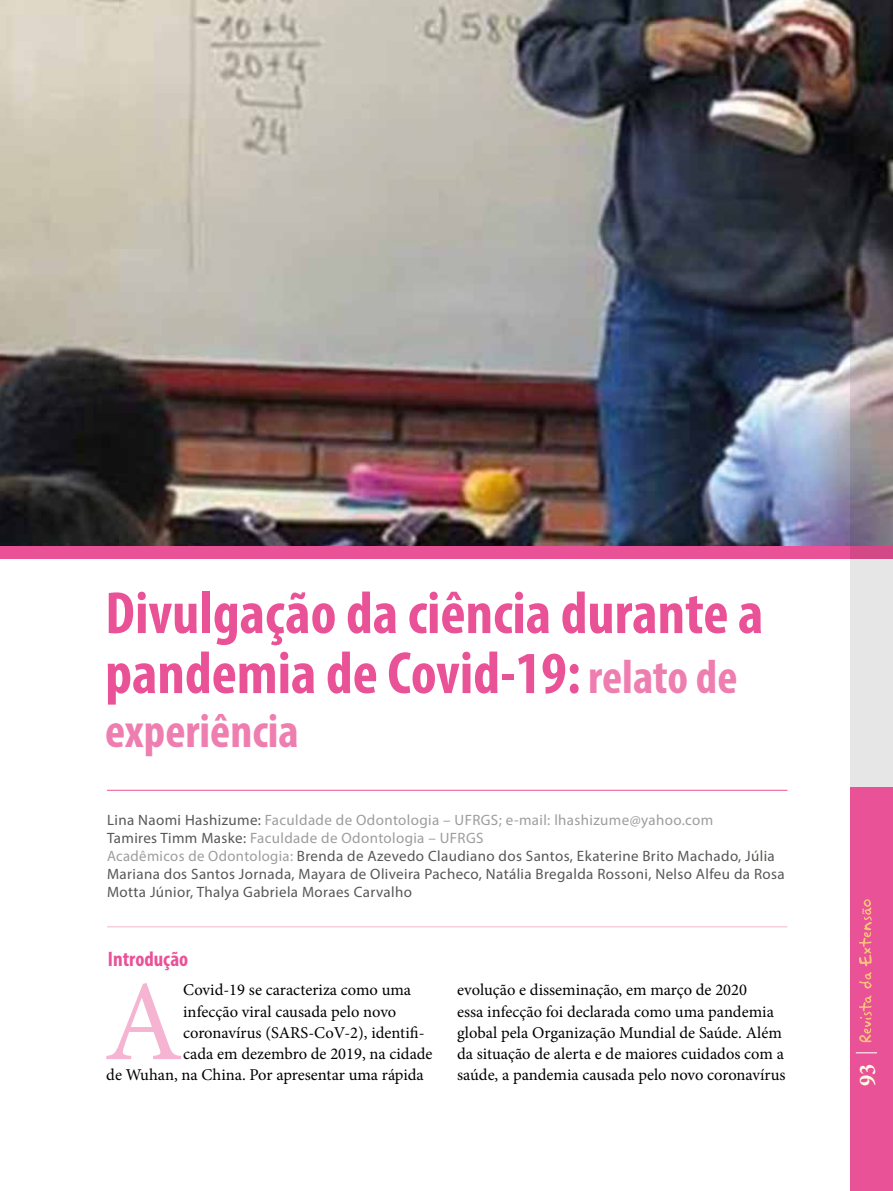
<style>
.page{position:relative;width:893px;height:1191px;background:#fff}
.page>*{position:absolute;margin:0;border:0;box-sizing:border-box;transform-origin:0 0}
.t1{font:114.6px "Minion Pro";color:#f5b5d2}
.t2{font:700 condensed 60px/60px "Myriad Pro";color:#ea5297}
.t3{font:700 condensed 48px "Myriad Pro";color:#ef7eb0}
.t4{font:700 condensed 24px "Minion Pro";color:#fff9e3}
.t5{font:700 condensed 21px "Myriad Pro";color:#ea5297}
.t6{font:16.5px/21.3px "Minion Pro";color:#000}
.t7{font:15px/18px "Myriad Pro";letter-spacing:.025em;color:#575756}
.s1{font-size:48px;color:#ef7eb0}
.s2{color:#9d9d9c}
</style>
<div class="page">
<img style="left:0;top:0;width:850px;height:546px">
<div style="left:0;top:546px;width:893px;height:13px;background:#ea5297"></div>
<svg style="left:850px;top:0;width:43px;height:787px;background:#827b80"></svg>
<div style="left:850px;top:787px;width:43px;height:404px;background:#ea5297"></div>
<hr style="left:107px;top:790px;width:680px;height:1px;background:#ea5297">
<hr style="left:107px;top:926px;width:680px;height:1px;background:#f5b5d2">
<svg style="left:856px;top:1052px;width:21px;height:1px"></svg>
<svg style="left:859px;top:995px;width:13px;height:47px"></svg>
<svg style="left:859px;top:899px;width:13px;height:89px"></svg>
<h2 class="t2" style="left:105px;top:582px;width:660px">Divulgação da ciência durante a pandemia de Covid-19: <span class="s1">relato de</span></h2>
<h3 class="t3" style="left:105px;top:701px;width:195px">experiência</h3>
<p class="t7" style="left:107px;top:810px;width:679px">Lina Naomi Hashizume: <span class="s2">Faculdade de Odontologia – UFRGS; e-mail: lhashizume@yahoo.com<br></span>Tamires Timm Maske: <span class="s2">Faculdade de Odontologia – UFRGS<br>Acadêmicos de Odontologia:</span> Brenda de Azevedo Claudiano dos Santos, Ekaterine Brito Machado, Júlia Mariana dos Santos Jornada, Mayara de Oliveira Pacheco, Natália Bregalda Rossoni, Nelso Alfeu da Rosa Motta Júnior, Thalya Gabriela Moraes Carvalho</p>
<p class="t5" style="left:108px;top:946px;width:82px">Introdução</p>
<h1 class="t1" style="left:104px;top:945px;width:81px">A</h1>
<p class="t6" style="left:183px;top:979px;width:229px">Covid-19 se caracteriza como uma</p>
<p class="t6" style="left:183px;top:1000px;width:215px">infecção viral causada pelo novo</p>
<p class="t6" style="left:183px;top:1022px;width:243px">coronavírus (SARS-CoV-2), identifi-</p>
<p class="t6" style="left:183px;top:1043px;width:251px">cada em dezembro de 2019, na cidade</p>
<p class="t6" style="left:106px;top:1064px;width:319px">de Wuhan, na China. Por apresentar uma rápida</p>
<p class="t6" style="left:457px;top:979px;width:330px">evolução e disseminação, em março de 2020<br>essa infecção foi declarada como uma pandemia global pela Organização Mundial de Saúde. Além da situação de alerta e de maiores cuidados com a saúde, a pandemia causada pelo novo coronavírus</p>
<h3 class="t4" style="left:851px;top:1085px;width:24px;rotate:-90deg">93</h3>
</div>
